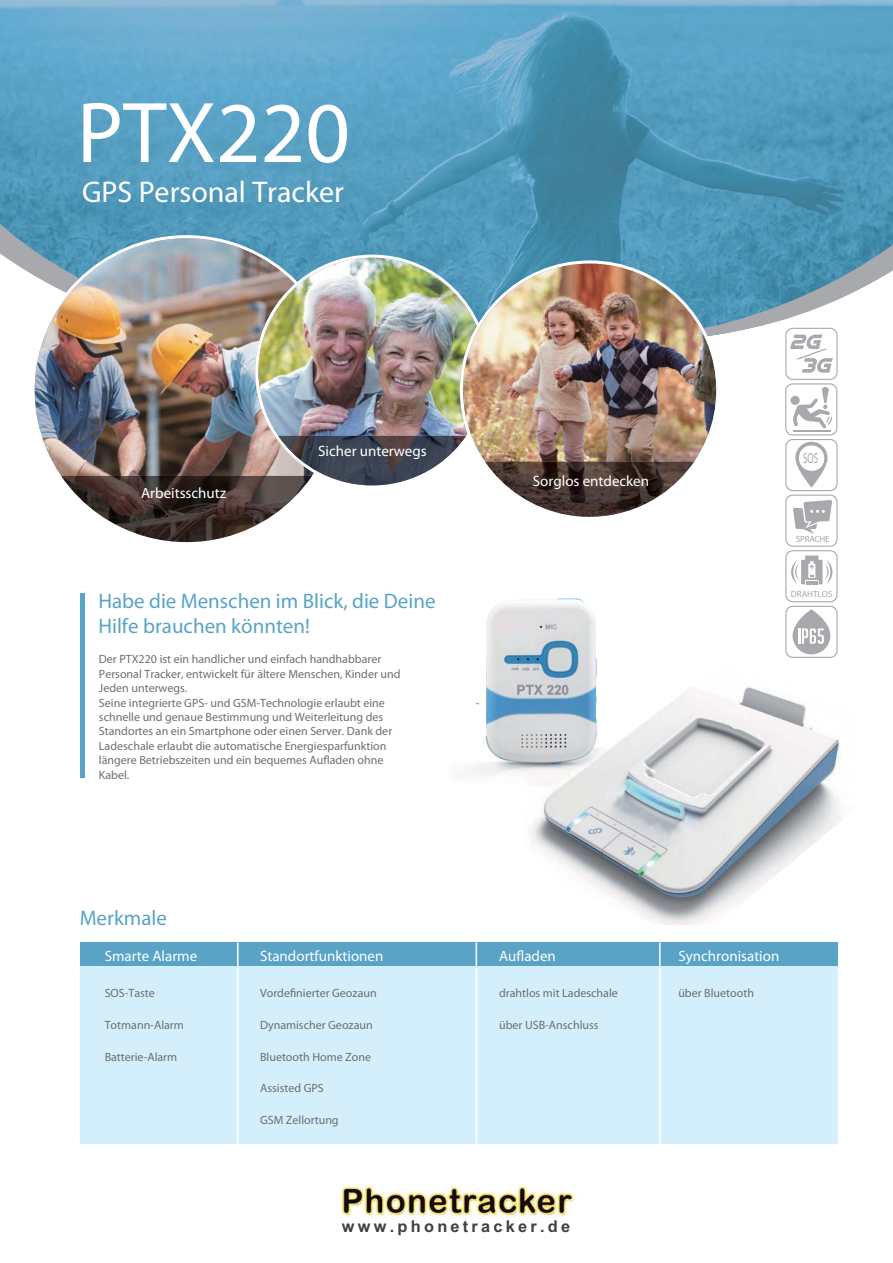
<style>
.page{position:relative;width:893px;height:1263px;background:#fff}
.page>*{position:absolute;margin:0;border:0;box-sizing:border-box;transform-origin:0 0}
.t1{font:87px "Century Gothic";color:#fff}
.t2{font:30px "Century Gothic";color:#fff}
.t3{font:700 21px/25.2px "Century Gothic";color:#59a3c6}
.t4{font:700 16.35px "Arial";letter-spacing:.2em;color:#404041}
.t5{font:700 15px "Century Gothic";color:#fff}
.t6{font:14.55px "DF Zong Yi W9 HKP BF";color:#a7a9ac;scale:.63 1}
.t7{font:12px/14.4px "Century Gothic";color:#6d6e70}
.t8{font:700 9px "Century Gothic";color:#a7a9ac}
.t9{font:700 9px "Century Gothic";letter-spacing:-.025em;color:#a7a9ac}
</style>
<div class="page">
<img style="left:458px;top:599px;width:384px;height:326px">
<img style="left:0;top:0;width:561px;height:240px">
<img style="left:561px;top:0;width:332px;height:260px">
<img style="left:342px;top:240px;width:220px;height:20px">
<svg style="left:0;top:224px;width:342px;height:50px;background:#68a0ba"></svg>
<hr style="left:81px;top:594px;width:4px;height:201px;background:#59a3c6">
<div style="left:81px;top:966px;width:757px;height:178px;background:#d4effc"></div>
<div style="left:81px;top:942px;width:757px;height:24px;background:#59a3c6"></div>
<hr style="left:237px;top:942px;width:1px;height:202px;background:#fff">
<hr style="left:476px;top:942px;width:1px;height:202px;background:#fff">
<hr style="left:659px;top:942px;width:1px;height:202px;background:#fff">
<svg style="left:32px;top:235px;width:310px;height:164px;fill:#539cbc"></svg>
<img style="left:35px;top:238px;width:279px;height:238px">
<img style="left:61px;top:476px;width:242px;height:66px">
<svg style="left:255px;top:255px;width:234px;height:233px"></svg>
<img style="left:258px;top:258px;width:219px;height:225px">
<img style="left:278px;top:436px;width:182px;height:49px">
<img style="left:463px;top:263px;width:253px;height:225px">
<img style="left:485px;top:462px;width:209px;height:55px">
<div style="left:785px;top:328px;width:52px;height:52px;border:1px solid #a7a9ac;border-radius:7px"></div>
<img style="left:577px;top:224px;width:316px;height:149px">
<div style="left:785px;top:439px;width:52px;height:52px;border:1px solid #a7a9ac;border-radius:7px"></div>
<svg style="left:795px;top:442px;width:32px;height:46px"></svg>
<svg style="left:795px;top:441px;width:33px;height:34px"></svg>
<div style="left:785px;top:495px;width:52px;height:52px;border:1px solid #a7a9ac;border-radius:7px"></div>
<svg style="left:793px;top:500px;width:39px;height:34px"></svg>
<div style="left:785px;top:606px;width:52px;height:52px;border:1px solid #a7a9ac;border-radius:7px"></div>
<svg style="left:792px;top:609px;width:38px;height:45px"></svg>
<div style="left:785px;top:383px;width:52px;height:53px;border:1px solid #a7a9ac;border-radius:7px"></div>
<div style="left:790px;top:396px;width:10px;height:9px;background:#a7a9ac;border-radius:50%"></div>
<hr style="left:793px;top:430px;width:38px;height:2px;background:#a7a9ac">
<svg style="left:793px;top:387px;width:39px;height:42px"></svg>
<svg style="left:791px;top:556px;width:41px;height:28px"></svg>
<div style="left:785px;top:550px;width:52px;height:52px;border:1px solid #a7a9ac;border-radius:7px"></div>
<div style="left:28px;top:779px;width:68px;height:34px;background:#fff"></div>
<img style="left:341px;top:1184px;width:233px;height:35px">
<h1 class="t1" style="left:77px;top:100px;width:275px">PTX220</h1>
<h2 class="t2" style="left:82px;top:181px;width:263px">GPS Personal Tracker</h2>
<p class="t5" style="left:141px;top:488px;width:87px">Arbeitsschutz</p>
<p class="t5" style="left:318px;top:445px;width:110px">Sicher unterwegs</p>
<h3 class="t3" style="left:98px;top:590px;width:339px">Habe die Menschen im Blick, die Deine<br>Hilfe brauchen könnten!</h3>
<p class="t7" style="left:99px;top:653px;width:303px">Der PTX220 ist ein handlicher und einfach handhabbarer Personal Tracker, entwickelt für ältere Menschen, Kinder und Jeden unterwegs.<br>Seine integrierte GPS- und GSM-Technologie erlaubt eine schnelle und genaue Bestimmung und Weiterleitung des Standortes an ein Smartphone oder einen Server. Dank der Ladeschale erlaubt die automatische Energiesparfunktion längere Betriebszeiten und ein bequemes Aufladen ohne Kabel.</p>
<p class="t7" style="left:476px;top:697px;width:5px">-</p>
<p class="t5" style="left:533px;top:475px;width:118px">Sorglos entdecken</p>
<p class="t6" style="left:803px;top:449px;width:26px">SOS</p>
<p class="t9" style="left:796px;top:536px;width:35px">SPRACHE</p>
<p class="t8" style="left:791px;top:591px;width:43px">DRAHTLOS</p>
<h3 class="t3" style="left:80px;top:907px;width:89px">Merkmale</h3>
<p class="t5" style="left:105px;top:950px;width:94px">Smarte Alarme</p>
<p class="t5" style="left:260px;top:950px;width:125px">Standortfunktionen</p>
<p class="t5" style="left:499px;top:950px;width:58px">Aufladen</p>
<p class="t5" style="left:678px;top:950px;width:103px">Synchronisation</p>
<p class="t7" style="left:678px;top:986px;width:77px">über Bluetooth</p>
<p class="t7" style="left:260px;top:986px;width:118px">Vordefinierter Geozaun</p>
<p class="t7" style="left:260px;top:1018px;width:114px">Dynamischer Geozaun</p>
<p class="t7" style="left:260px;top:1050px;width:113px">Bluetooth Home Zone</p>
<p class="t7" style="left:260px;top:1082px;width:65px">Assisted GPS</p>
<p class="t7" style="left:260px;top:1114px;width:80px">GSM Zellortung</p>
<p class="t7" style="left:499px;top:986px;width:120px">drahtlos mit Ladeschale</p>
<p class="t7" style="left:499px;top:1018px;width:101px">über USB-Anschluss</p>
<p class="t7" style="left:105px;top:986px;width:52px">SOS-Taste</p>
<p class="t7" style="left:105px;top:1018px;width:81px">Totmann-Alarm</p>
<p class="t7" style="left:105px;top:1050px;width:74px">Batterie-Alarm</p>
<h3 class="t4" style="left:342px;top:1217px;width:230px">www.phonetracker.de</h3>
</div>
